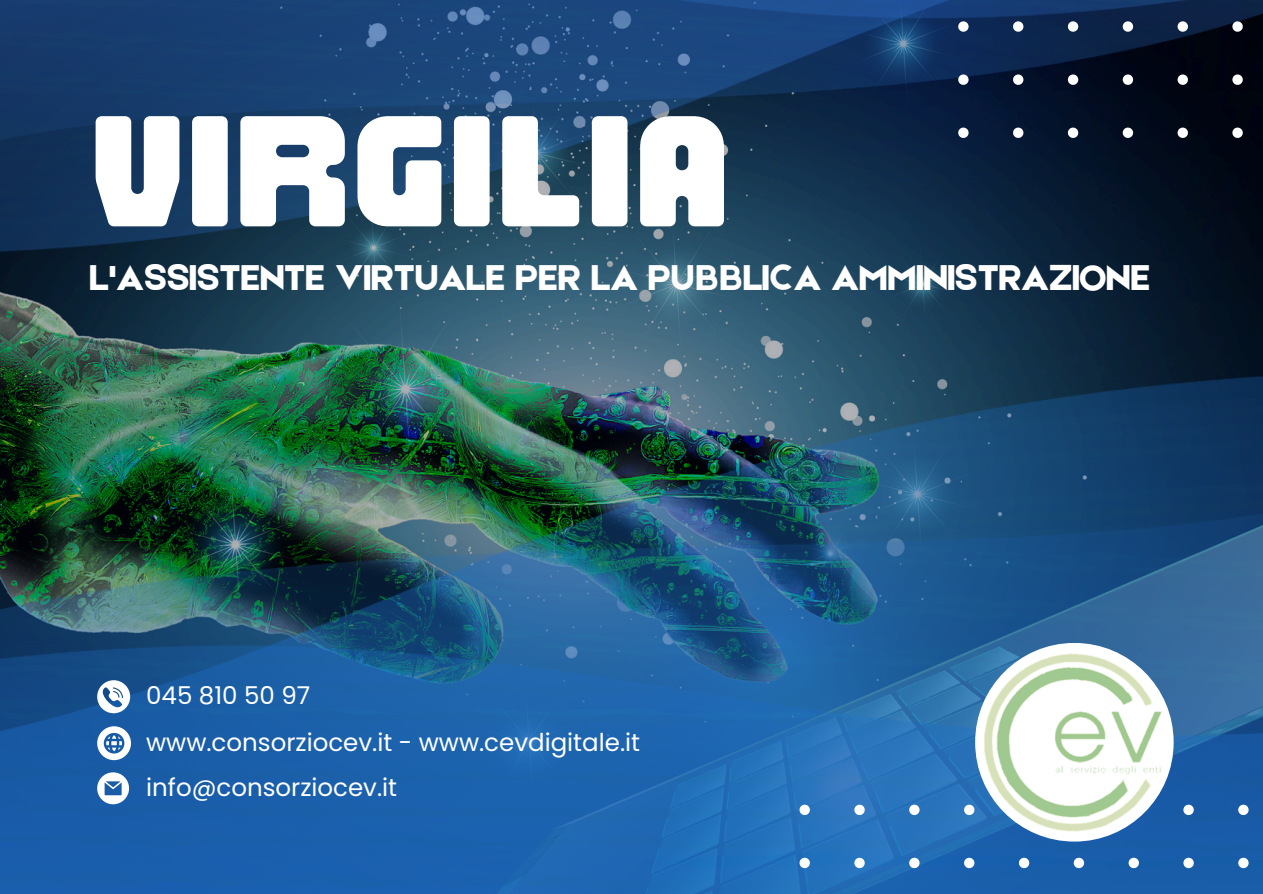
<style>
.page{position:relative;width:1263px;height:894px;background:#fff}
.page>*{position:absolute;margin:0;border:0;box-sizing:border-box;transform-origin:0 0}
.t1{font:700 137.55px "Cosmic Octo";color:#fff}
.t2{font:38.25px "Etna";color:#fff}
.t3{font:24.45px/45px "Poppins";color:#fff}
</style>
<div class="page">
<img style="left:0;top:254px;width:1263px;height:115px">
<img style="left:0;top:0;width:1263px;height:254px">
<svg style="left:958px;top:0;width:305px;height:138px;background:#0e1d37"></svg>
<img style="left:0;top:369px;width:1263px;height:524px">
<svg style="left:799px;top:804px;width:464px;height:89px;background:#266ab2"></svg>
<svg style="left:97px;top:680px;width:33px;height:33px"></svg>
<svg style="left:97px;top:726px;width:34px;height:34px"></svg>
<svg style="left:97px;top:772px;width:32px;height:31px"></svg>
<div style="left:975px;top:642px;width:199px;height:199px;background:#fff;border-radius:50%"></div>
<img style="left:983px;top:652px;width:182px;height:180px">
<p class="t1" style="left:89px;top:89px;width:642px">VIRGILIA</p>
<h2 class="t2" style="left:89px;top:250px;width:1062px">L'ASSISTENTE VIRTUALE PER LA PUBBLICA AMMINISTRAZIONE</h2>
<p class="t3" style="left:146px;top:673px;width:166px">045 810 50 97</p>
<p class="t3" style="left:146px;top:719px;width:495px">www.consorziocev.it - www.cevdigitale.it info@consorziocev.it</p>
</div>
